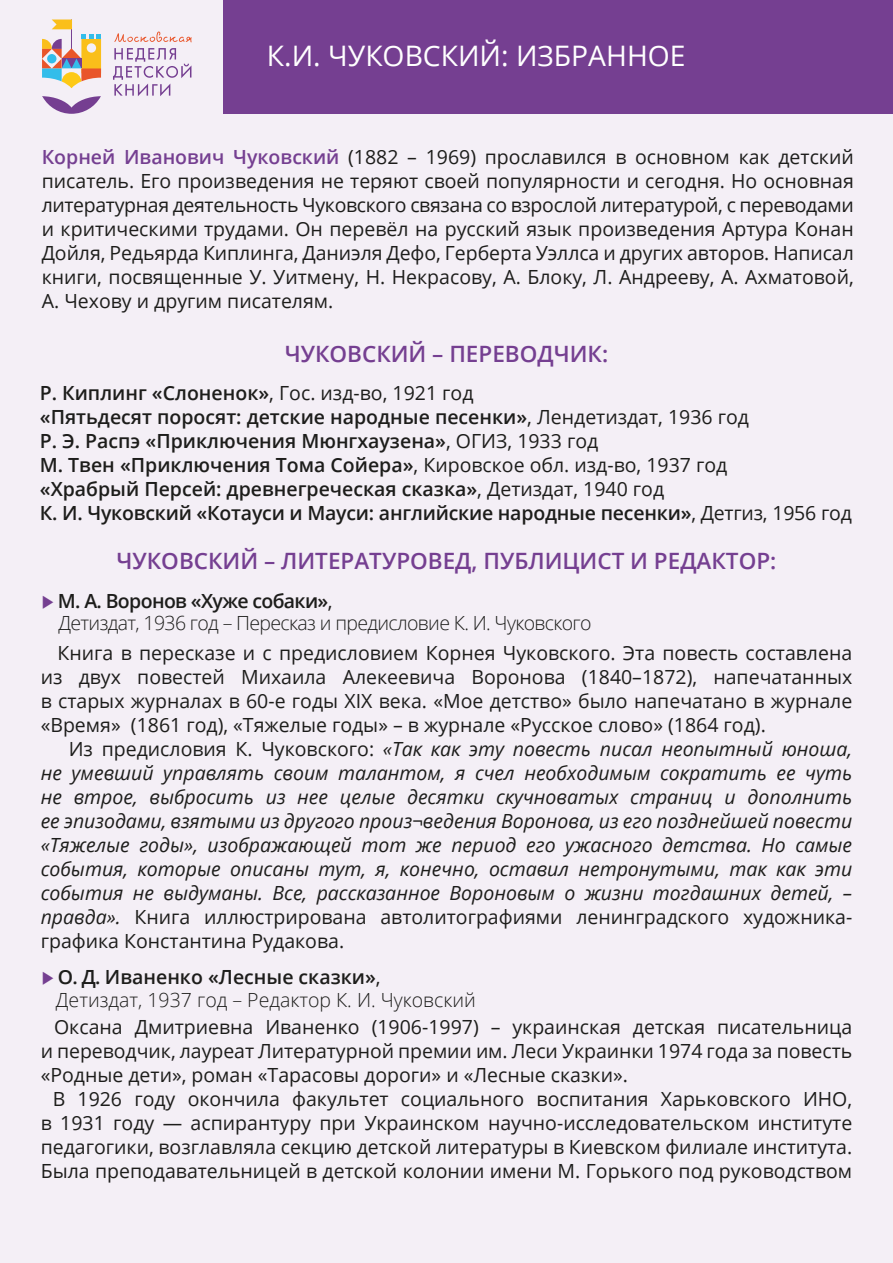
<style>
.page{position:relative;width:893px;height:1263px;background:#fff}
.page>*{position:absolute;margin:0;border:0;box-sizing:border-box;transform-origin:0 0}
.t1{font:28.2px "Open Sans";color:#fff}
.t2{font:600 22.5px "Open Sans";color:#753f91}
.t3{font:19.5px/24px "Open Sans";color:#1d1d1b;text-align:justify}
.t4{font:italic 19.5px/24px "Open Sans";color:#1d1d1b;text-align:justify}
.t5{font:600 19.5px/24px "Open Sans";color:#1d1d1b}
.t6{font:300 19.5px/22.5px "Open Sans";letter-spacing:-.035em;color:#1d1d1b}
.t7{font:300 19.5px/22.5px "Open Sans";color:#1d1d1b}
.s1{font-weight:600;color:#753f91}
.s2{font-weight:400}
.s3{font-family:"Irma Text Pro";font-weight:400;color:#753f91}
.s4{font-weight:600}
.s5{font-style:normal}
</style>
<div class="page">
<div style="left:0;top:0;width:892px;height:1263px;background:#f4eff6"></div>
<div style="left:223px;top:0;width:669px;height:114px;background:#753f91"></div>
<svg style="left:42px;top:96px;width:59px;height:18px"></svg>
<svg style="left:42px;top:20px;width:60px;height:68px"></svg>
<svg style="left:114px;top:32px;width:78px;height:10px"></svg>
<svg style="left:113px;top:48px;width:78px;height:48px"></svg>
<h1 class="t1" style="left:267px;top:37px;width:420px">К.И. ЧУКОВСКИЙ: ИЗБРАННОЕ</h1>
<p class="t3" style="left:42px;top:144px;width:814px"><span class="s1">Корней Иванович Чуковский</span> (1882 – 1969) прославился в основном как детский писатель. Его произведения не теряют своей популярности и сегодня. Но основная литературная деятельность Чуковского связана со взрослой литературой, с переводами и критическими трудами. Он перевёл на русский язык произведения Артура Конан Дойля, Редьярда Киплинга, Даниэля Дефо, Герберта Уэллса и других авторов. Написал книги, посвященные У. Уитмену, Н. Некрасову, А. Блоку, Л. Андрееву, А. Ахматовой, А. Чехову и другим писателям.</p>
<p class="t2" style="left:285px;top:339px;width:325px">ЧУКОВСКИЙ – ПЕРЕВОДЧИК:</p>
<p class="t5" style="left:40px;top:380px;width:813px">Р. Киплинг «Слоненок»<span class="s2">, Гос. изд-во, 1921 год<br></span>«Пятьдесят поросят: детские народные песенки»<span class="s2">, Лендетиздат, 1936 год<br></span>Р. Э. Распэ «Приключения Мюнгхаузена»<span class="s2">, ОГИЗ, 1933 год<br></span>М. Твен «Приключения Тома Сойера»<span class="s2">, Кировское обл. изд-во, 1937 год<br></span>«Храбрый Персей: древнегреческая сказка»<span class="s2">, Детиздат, 1940 год<br></span>К. И. Чуковский «Котауси и Мауси: английские народные песенки»<span class="s2">, Детгиз, 1956 год</span></p>
<p class="t2" style="left:117px;top:545px;width:661px">ЧУКОВСКИЙ – ЛИТЕРАТУРОВЕД, ПУБЛИЦИСТ И РЕДАКТОР:</p>
<p class="t6" style="left:58px;top:589px;width:535px;text-indent:-18px"><span class="s3">▶</span> <span class="s4">М. А. Воронов «Хуже собаки»</span><span class="s2">,<br></span>Детиздат, 1936 год – Пересказ и предисловие К. И. Чуковского</p>
<p class="t3" style="left:41px;top:640px;width:813px;text-indent:17px">Книга в пересказе и с предисловием Корнея Чуковского. Эта повесть составлена из двух повестей Михаила Алекеевича Воронова (1840–1872), напечатанных в старых журналах в 60-е годы XIX века. «Мое детство» было напечатано в журнале «Время» (1861 год), «Тяжелые годы» – в журнале «Русское слово» (1864 год).</p>
<p class="t4" style="left:41px;top:736px;width:813px;text-indent:28px"><span class="s5">Из предисловия К. Чуковского:</span> «Так как эту повесть писал неопытный юноша, не умевший управлять своим талантом, я счел необходимым сократить ее чуть не втрое, выбросить из нее целые десятки скучноватых страниц и дополнить ее эпизодами, взятыми из другого произ¬ведения Воронова, из его позднейшей повести «Тяжелые годы», изображающей тот же период его ужасного детства. Но самые события, которые описаны тут, я, конечно, оставил нетронутыми, так как эти события не выдуманы. Все, рассказанное Вороновым о жизни тогдашних детей, – правда». <span class="s5">Книга иллюстрирована автолитографиями ленинградского художника&shy;графика Константина Рудакова.</span></p>
<p class="t7" style="left:56px;top:965px;width:421px;text-indent:-15px"><span class="s3">▶</span> <span class="s4">О. Д. Иваненко «Лесные сказки»</span><span class="s2">,<br></span>Детиздат, 1937 год – Редактор К. И. Чуковский</p>
<p class="t3" style="left:41px;top:1014px;width:813px;text-indent:13px">Оксана Дмитриевна Иваненко (1906-1997) – украинская детская писательница и переводчик, лауреат Литературной премии им. Леси Украинки 1974 года за повесть «Родные дети», роман «Тарасовы дороги» и «Лесные сказки».</p>
<p class="t3" style="left:41px;top:1086px;width:813px;text-indent:12px">В 1926 году окончила факультет социального воспитания Харьковского ИНО, в 1931 году — аспирантуру при Украинском научно-исследовательском институте педагогики, возглавляла секцию детской литературы в Киевском филиале института.<br>Была преподавательницей в детской колонии имени М. Горького под руководством</p>
</div>
